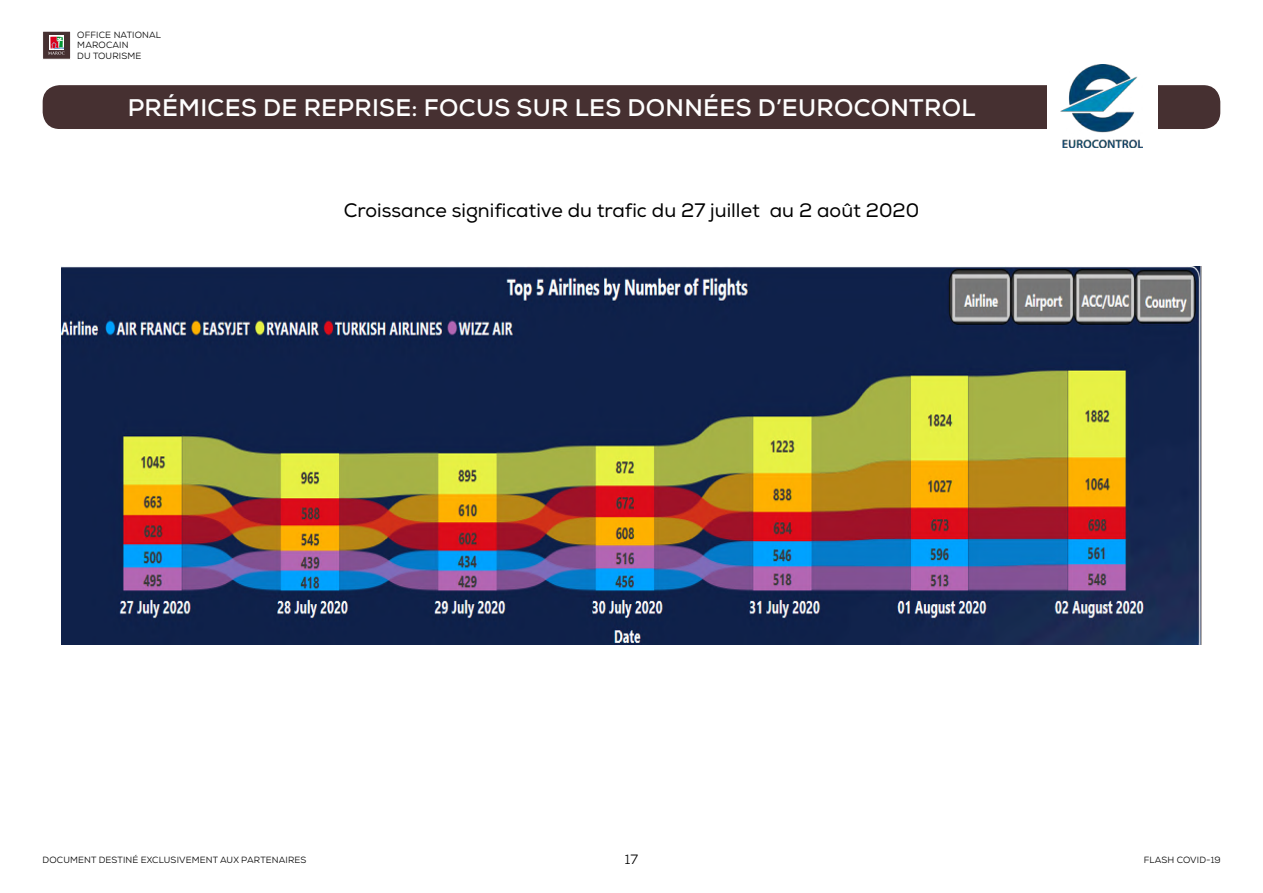
<style>
.page{position:relative;width:1263px;height:893px;background:#fff}
.page>*{position:absolute;margin:0;border:0;box-sizing:border-box;transform-origin:0 0}
.t1{font:700 24px "Nexa";letter-spacing:.015em;color:#fff}
.t2{font:19.5px "Nexa";color:#000}
.t3{font:13.5px "Nexa";color:#000}
.t4{font:9px/10.8px "Nexa";letter-spacing:.015em;color:#000}
</style>
<div class="page">
<div style="left:43px;top:31px;width:28px;height:28px;background:#463031;border:1px solid #fff"></div>
<svg style="left:50px;top:36px;width:14px;height:1px"></svg>
<svg style="left:48px;top:37px;width:16px;height:18px"></svg>
<div style="left:43px;top:85px;width:1177px;height:44px;background:#463031;border-radius:17px"></div>
<div style="left:1047px;top:64px;width:111px;height:65px;background:#fff"></div>
<img style="left:1061px;top:65px;width:82px;height:83px">
<img style="left:62px;top:266px;width:1139px;height:379px">
<p class="t4" style="left:77px;top:29px;width:85px">OFFICE NATIONAL<br>MAROCAIN<br>DU TOURISME</p>
<h1 class="t1" style="left:128px;top:92px;width:849px">PRÉMICES DE REPRISE: FOCUS SUR LES DONNÉES D’EUROCONTROL</h1>
<h2 class="t2" style="left:344px;top:198px;width:577px">Croissance significative du trafic du 27 juillet au 2 août 2020</h2>
<p class="t4" style="left:43px;top:854px;width:265px">DOCUMENT DESTINÉ EXCLUSIVEMENT AUX PARTENAIRES</p>
<h3 class="t3" style="left:625px;top:850px;width:15px">17</h3>
<p class="t4" style="left:1144px;top:854px;width:78px">FLASH COVID-19</p>
</div>
